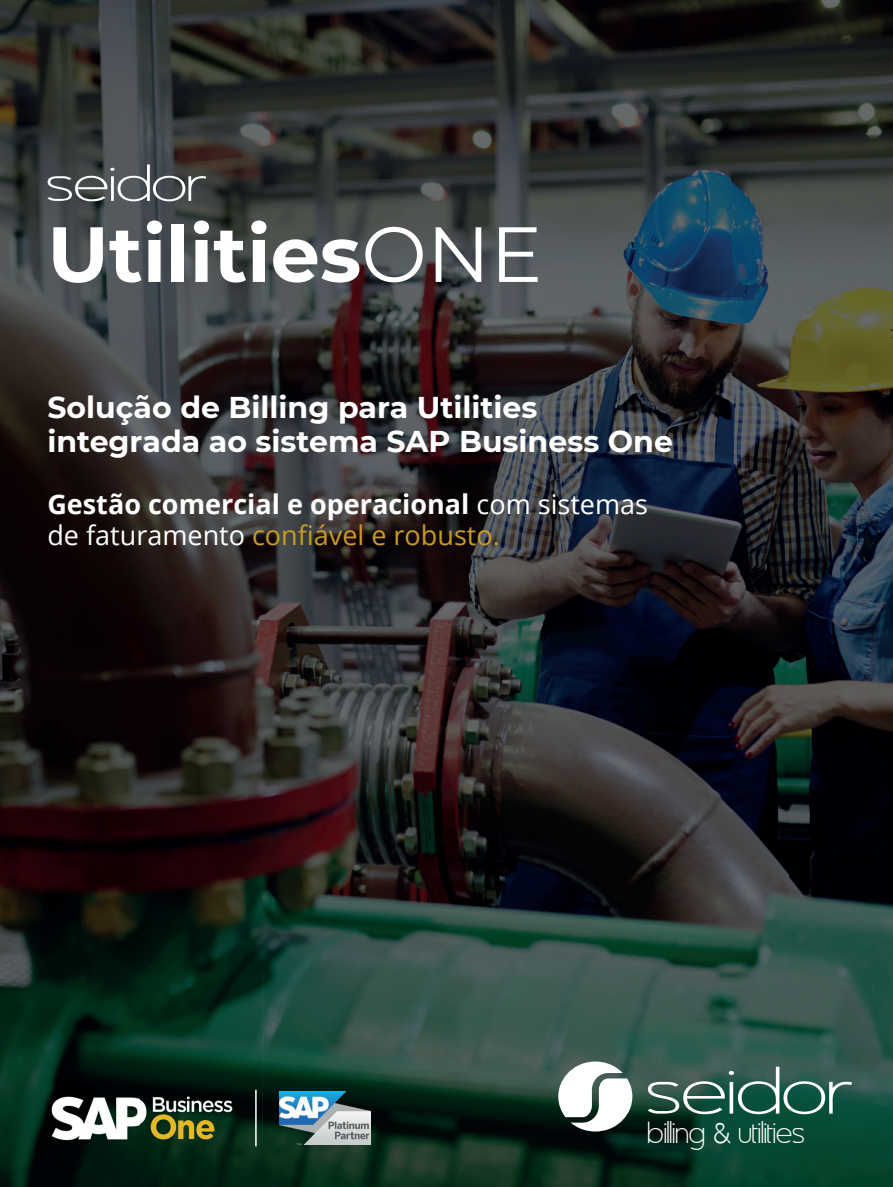
<style>
.page{position:relative;width:893px;height:1187px;background:#fff}
.page>*{position:absolute;margin:0;border:0;box-sizing:border-box;transform-origin:0 0}
.t1{font:700 78px "Montserrat";color:#fff}
.t2{font:36.9px "Asenine";color:#fff}
.t3{font:700 30px/34.5px "Montserrat";color:#fff}
.t4{font:700 27px/31.5px "Open Sans";color:#fff}
.s1{font-weight:400}
.s2{font-weight:400;color:#c79c25}
.s3{font-family:"Microsoft Yi Baiti"}
</style>
<div class="page">
<img style="left:0;top:0;width:893px;height:1186px">
<img style="left:47px;top:1093px;width:188px;height:49px">
<img style="left:279px;top:1090px;width:92px;height:54px">
<hr style="left:255px;top:1089px;width:2px;height:57px;background:#fff">
<svg style="left:47px;top:164px;width:159px;height:37px;background:#64686a"></svg>
<svg style="left:558px;top:1061px;width:74px;height:70px"></svg>
<svg style="left:648px;top:1066px;width:204px;height:48px;background:#4a7468"></svg>
<h1 class="t1" style="left:47px;top:198px;width:496px">Utilities<span class="s1">ONE</span></h1>
<p class="t3" style="left:47px;top:388px;width:627px">Solução de Billing para Utilities integrada ao sistema SAP Business One</p>
<p class="t4" style="left:47px;top:487px;width:602px">Gestão comercial e operacional <span class="s1">com sistemas de faturamento</span> <span class="s2">confiável e robusto.</span></p>
<h2 class="t2" style="left:648px;top:1113px;width:159px">billing <span class="s3">&amp;</span> utilities</h2>
</div>
